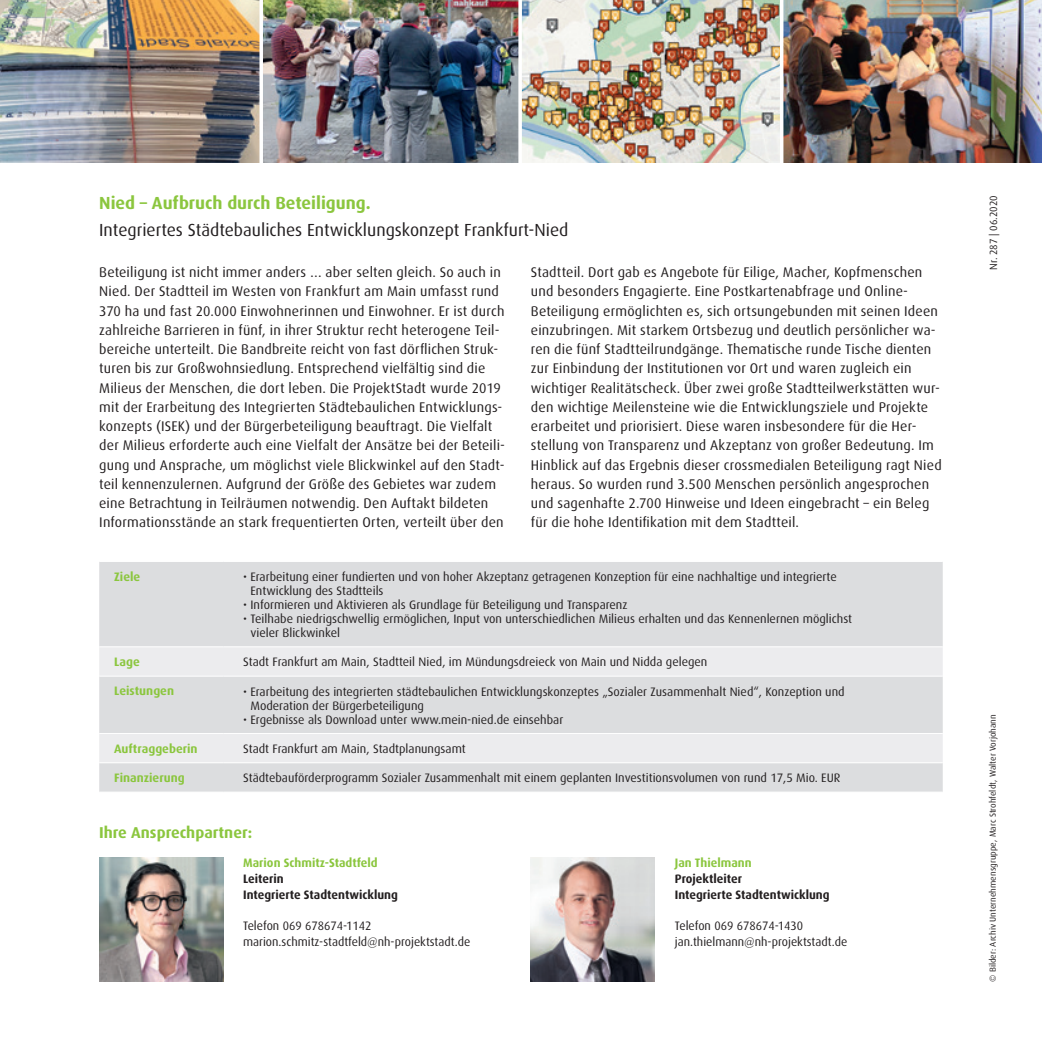
<style>
.page{position:relative;width:1042px;height:1042px;background:#fff}
.page>*{position:absolute;margin:0;border:0;box-sizing:border-box;transform-origin:0 0}
.t1{font:17.5px/26.6px "Dax";color:#231f20}
.t2{font:700 15.75px "Dax";color:#8bc63e}
.t3{font:14px/19.2px "Dax";letter-spacing:.015em;color:#231f20}
.Tabelle_Fließtext{font:12.25px/14px "Dax";color:#231f20}
.Name_und_Funktion_An{font:700 12.25px/15.8px "Dax";color:#231f20}
.Tabelle_Spalte_links{font:700 12.25px "Dax";color:#8bc63e}
.Name_und_Funktion_An-2{font:700 12.25px "Dax";color:#8bc63e}
.t4{font:10.5px "Dax";color:#231f20}
.t5{font:8.75px "Dax";color:#231f20}
.s1{font-weight:700;color:#8bc63e}
</style>
<div class="page">
<div style="left:99px;top:562px;width:844px;height:229px;background:#dcdddf"></div>
<svg style="left:99px;top:647px;width:844px;height:115px;background:#e4e4e6"></svg>
<hr style="left:223px;top:646px;width:720px;height:1px;background:#fff">
<hr style="left:223px;top:676px;width:720px;height:1px;background:#fff">
<hr style="left:223px;top:733px;width:720px;height:1px;background:#fff">
<hr style="left:223px;top:762px;width:720px;height:1px;background:#fff">
<hr style="left:99px;top:646px;width:124px;height:1px;background:#fff">
<hr style="left:99px;top:676px;width:124px;height:1px;background:#fff">
<hr style="left:99px;top:733px;width:124px;height:1px;background:#fff">
<hr style="left:99px;top:762px;width:124px;height:1px;background:#fff">
<img style="left:0;top:0;width:776px;height:162px">
<img style="left:776px;top:0;width:266px;height:162px">
<img style="left:99px;top:858px;width:124px;height:124px">
<svg style="left:259px;top:0;width:4px;height:163px"></svg>
<svg style="left:518px;top:0;width:4px;height:163px"></svg>
<hr style="left:780px;top:0;width:3px;height:180px;background:#fff">
<img style="left:531px;top:858px;width:124px;height:124px">
<p class="t1" style="left:99px;top:190px;width:471px"><span class="s1">Nied – Aufbruch durch Beteiligung.<br></span>Integriertes Städtebauliches Entwicklungskonzept Frankfurt-Nied</p>
<p class="t3" style="left:99px;top:263px;width:407px">Beteiligung ist nicht immer anders … aber selten gleich. So auch in Nied. Der Stadtteil im Westen von Frankfurt am Main umfasst rund 370 ha und fast 20.000 Einwohnerinnen und Einwohner. Er ist durch zahlreiche Barrieren in fünf, in ihrer Struktur recht heterogene Teil&shy;bereiche unterteilt. Die Bandbreite reicht von fast dörflichen Struk&shy;turen bis zur Großwohnsiedlung. Entsprechend vielfältig sind die Milieus der Menschen, die dort leben. Die ProjektStadt wurde 2019 mit der Erarbeitung des Integrierten Städtebaulichen Entwicklungs&shy;konzepts (ISEK) und der Bürgerbeteiligung beauftragt. Die Vielfalt der Milieus erforderte auch eine Vielfalt der Ansätze bei der Beteili&shy;gung und Ansprache, um möglichst viele Blickwinkel auf den Stadt&shy;teil kennenzulernen. Aufgrund der Größe des Gebietes war zudem eine Betrachtung in Teilräumen notwendig. Den Auftakt bildeten Informationsstände an stark frequentierten Orten, verteilt über den</p>
<p class="t3" style="left:531px;top:263px;width:412px">Stadtteil. Dort gab es Angebote für Eilige, Macher, Kopfmenschen und besonders Engagierte. Eine Postkartenabfrage und Online-Beteiligung ermöglichten es, sich ortsungebunden mit seinen Ideen einzubringen. Mit starkem Ortsbezug und deutlich persönlicher wa&shy;ren die fünf Stadtteilrundgänge. Thematische runde Tische dienten zur Einbindung der Institutionen vor Ort und waren zugleich ein wichtiger Realitätscheck. Über zwei große Stadtteilwerkstätten wur&shy;den wichtige Meilensteine wie die Entwicklungsziele und Projekte erarbeitet und priorisiert. Diese waren insbesondere für die Her&shy;stellung von Transparenz und Akzeptanz von großer Bedeutung. Im Hinblick auf das Ergebnis dieser crossmedialen Beteiligung ragt Nied heraus. So wurden rund 3.500 Menschen persönlich angesprochen und sagenhafte 2.700 Hinweise und Ideen eingebracht – ein Beleg für die hohe Identifikation mit dem Stadtteil.</p>
<p class="Tabelle_Spalte_links" style="left:114px;top:570px;width:28px">Ziele</p>
<p class="Tabelle_Fließtext" style="left:250px;top:570px;width:588px;text-indent:-7px">• Erarbeitung einer fundierten und von hoher Akzeptanz getragenen Konzeption für eine nachhaltige und integrierte<br>Entwicklung des Stadtteils</p>
<p class="Tabelle_Fließtext" style="left:243px;top:598px;width:386px">• Informieren und Aktivieren als Grundlage für Beteiligung und Transparenz</p>
<p class="Tabelle_Fließtext" style="left:250px;top:612px;width:603px;text-indent:-7px">• Teilhabe niedrigschwellig ermöglichen, Input von unterschiedlichen Milieus erhalten und das Kennenlernen möglichst vieler Blickwinkel</p>
<p class="Tabelle_Spalte_links" style="left:114px;top:655px;width:27px">Lage</p>
<p class="Tabelle_Fließtext" style="left:243px;top:655px;width:466px">Stadt Frankfurt am Main, Stadtteil Nied, im Mündungsdreieck von Main und Nidda gelegen</p>
<p class="Tabelle_Spalte_links" style="left:114px;top:684px;width:61px">Leistungen</p>
<p class="Tabelle_Fließtext" style="left:250px;top:684px;width:596px;text-indent:-7px">• Erarbeitung des integrierten städtebaulichen Entwicklungskonzeptes „Sozialer Zusammenhalt Nied“, Konzeption und<br>Moderation der Bürgerbeteiligung</p>
<p class="Tabelle_Fließtext" style="left:243px;top:712px;width:322px">• Ergebnisse als Download unter www.mein-nied.de einsehbar</p>
<p class="Tabelle_Spalte_links" style="left:114px;top:741px;width:85px">Auftraggeberin</p>
<p class="Tabelle_Fließtext" style="left:243px;top:742px;width:224px">Stadt Frankfurt am Main, Stadtplanungsamt</p>
<p class="Tabelle_Spalte_links" style="left:114px;top:771px;width:72px">Finanzierung</p>
<p class="Tabelle_Fließtext" style="left:243px;top:771px;width:599px">Städtebauförderprogramm Sozialer Zusammenhalt mit einem geplanten Investitionsvolumen von rund 17,5 Mio. EUR</p>
<p class="t2" style="left:99px;top:823px;width:155px">Ihre Ansprechpartner:</p>
<p class="Name_und_Funktion_An-2" style="left:243px;top:856px;width:136px">Marion Schmitz-Stadtfeld</p>
<p class="Name_und_Funktion_An" style="left:243px;top:871px;width:156px">Leiterin<br>Integrierte Stadtentwicklung</p>
<p class="Tabelle_Fließtext" style="left:243px;top:919px;width:130px">Telefon 069 678674-1142</p>
<p class="Tabelle_Fließtext" style="left:243px;top:935px;width:229px">marion.schmitz-stadtfeld@nh-projektstadt.de</p>
<p class="Name_und_Funktion_An-2" style="left:675px;top:856px;width:78px">Jan Thielmann</p>
<p class="Name_und_Funktion_An" style="left:675px;top:871px;width:156px">Projektleiter<br>Integrierte Stadtentwicklung</p>
<p class="Tabelle_Fließtext" style="left:675px;top:919px;width:130px">Telefon 069 678674-1430</p>
<p class="Tabelle_Fließtext" style="left:675px;top:935px;width:174px">jan.thielmann@nh-projektstadt.de</p>
<p class="t4" style="left:987px;top:270px;width:76px;rotate:-90deg">Nr. 287 | 06.2020</p>
<p class="t5" style="left:988px;top:982px;width:269px;rotate:-90deg">© Bilder: Archiv Unternehmensgruppe, Marc Strohfeldt, Walter Vorjohann</p>
</div>
